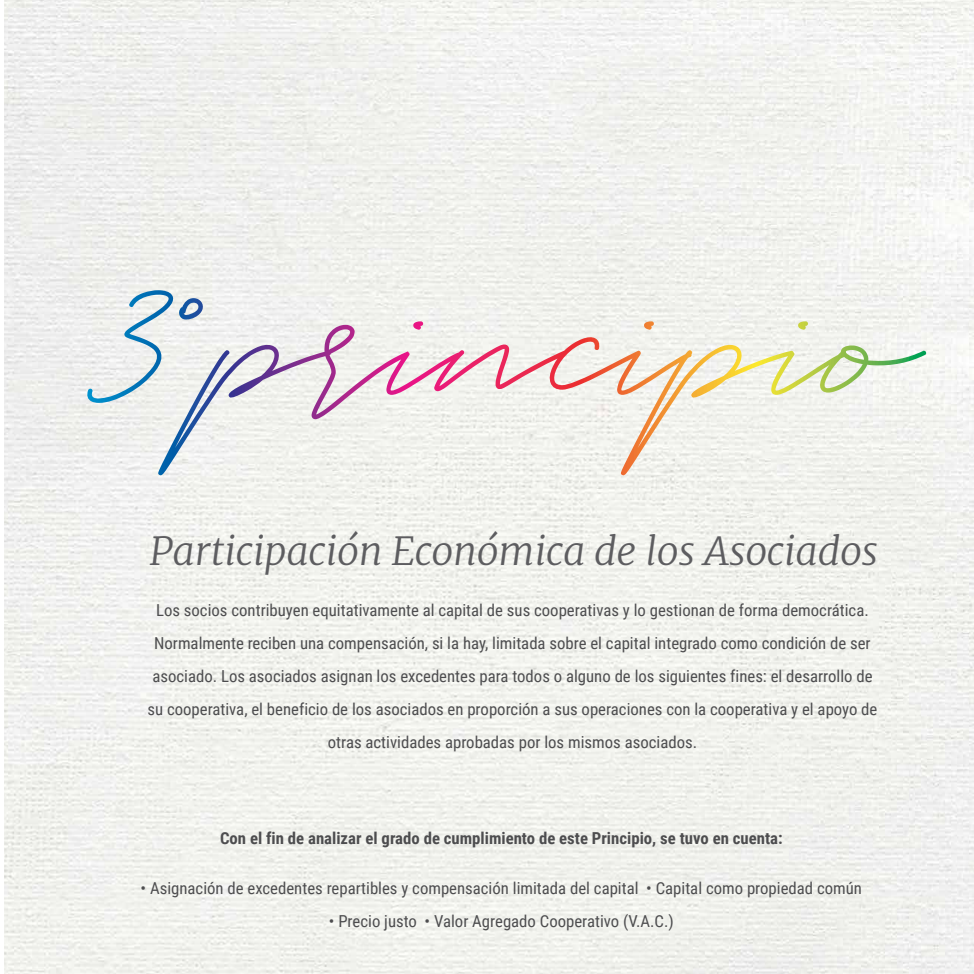
<style>
.page{position:relative;width:974px;height:974px;background:#fff}
.page>*{position:absolute;margin:0;border:0;box-sizing:border-box;transform-origin:0 0}
.t1{font:italic 300 39px "Merriweather";letter-spacing:-.005em;color:#5d5d60}
.t2{font:16.5px/33px "Roboto Condensed";color:#4d4d4f;text-align:center}
.t3{font:700 16.5px "Roboto Condensed";color:#4d4d4f}
</style>
<div class="page">
<img style="left:4px;top:0;width:970px;height:974px">
<svg style="left:413px;top:321px;width:10px;height:4px"></svg>
<svg style="left:644px;top:321px;width:10px;height:4px"></svg>
<svg style="left:798px;top:321px;width:10px;height:9px"></svg>
<svg style="left:158px;top:325px;width:521px;height:150px"></svg>
<svg style="left:86px;top:290px;width:118px;height:113px"></svg>
<h1 class="t1" style="left:149px;top:523px;width:730px">Participación Económica de los Asociados</h1>
<p class="t2" style="left:147px;top:592px;width:731px">Los socios contribuyen equitativamente al capital de sus cooperativas y lo gestionan de forma democrática.<br>Normalmente reciben una compensación, si la hay, limitada sobre el capital integrado como condición de ser asociado. Los asociados asignan los excedentes para todos o alguno de los siguientes fines: el desarrollo de su cooperativa, el beneficio de los asociados en proporción a sus operaciones con la cooperativa y el apoyo de otras actividades aprobadas por los mismos asociados.</p>
<p class="t3" style="left:220px;top:826px;width:564px">Con el fin de analizar el grado de cumplimiento de este Principio, se tuvo en cuenta:</p>
<p class="t2" style="left:141px;top:871px;width:723px">• Asignación de excedentes repartibles y compensación limitada del capital • Capital como propiedad común</p>
<p class="t2" style="left:329px;top:904px;width:346px">• Precio justo • Valor Agregado Cooperativo (V.A.C.)</p>
</div>
